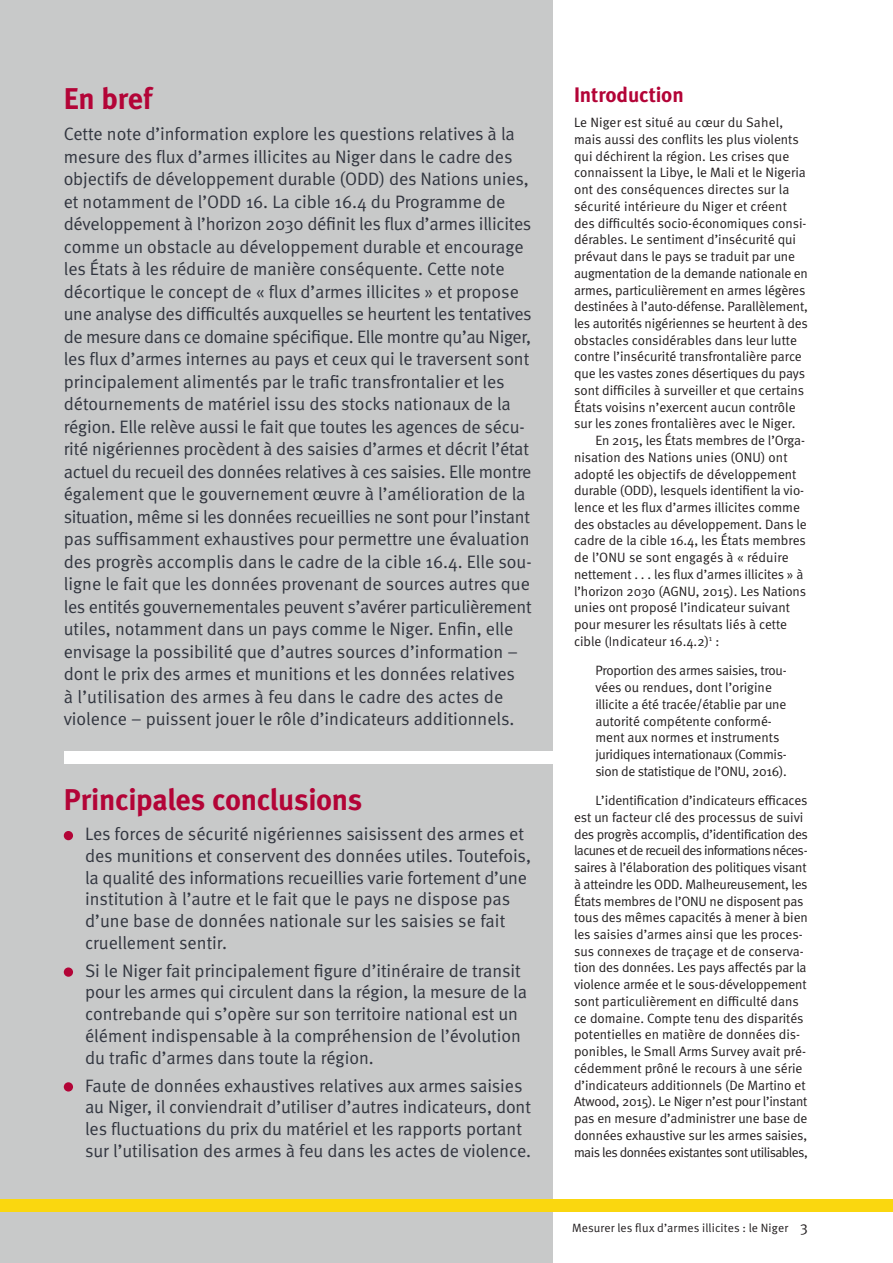
<style>
.page{position:relative;width:893px;height:1263px;background:#fff}
.page>*{position:absolute;margin:0;border:0;box-sizing:border-box;transform-origin:0 0}
.t1{font:700 30px "Meta";letter-spacing:-.01em;color:#b30437}
.t2{font:700 21px "Meta";letter-spacing:-.005em;color:#b30437}
.t3{font:18px/22.5px "Meta Normal";letter-spacing:-.005em;color:#323640}
.t4{font:13.5px/16.8px "Meta Normal";letter-spacing:-.01em;color:#231f20}
.t5{font:13.5px "Meta Normal";letter-spacing:.01em;color:#231f20}
.t6{font:12px "Meta Normal";letter-spacing:.01em;color:#231f20}
.s1{font-size:15px}
</style>
<div class="page">
<div style="left:0;top:0;width:553px;height:1263px;background:#c8c9c9"></div>
<div style="left:64px;top:751px;width:499px;height:13px;background:#fff"></div>
<div style="left:0;top:1199px;width:893px;height:13px;background:#fad70f"></div>
<div style="left:64px;top:831px;width:9px;height:9px;background:#b30437;border-radius:50%"></div>
<div style="left:64px;top:967px;width:9px;height:10px;background:#b30437;border-radius:50%"></div>
<div style="left:64px;top:1082px;width:9px;height:9px;background:#b30437;border-radius:50%"></div>
<h1 class="t1" style="left:64px;top:80px;width:90px">En bref</h1>
<p class="t3" style="left:64px;top:123px;width:469px">Cette note d’information explore les questions relatives à la mesure des flux d’armes illicites au Niger dans le cadre des objectifs de développement durable (ODD) des Nations unies, et notamment de l’ODD 16. La cible 16.4 du Programme de développement à l’horizon 2030 définit les flux d’armes illicites comme un obstacle au développement durable et encourage les États à les réduire de manière conséquente. Cette note décortique le concept de « flux d’armes illicites » et propose une analyse des difficultés auxquelles se heurtent les tentatives de mesure dans ce domaine spécifique. Elle montre qu’au Niger, les flux d’armes internes au pays et ceux qui le traversent sont principalement alimentés par le trafic transfrontalier et les détournements de matériel issu des stocks nationaux de la région. Elle relève aussi le fait que toutes les agences de sécu&shy;rité nigériennes procèdent à des saisies d’armes et décrit l’état actuel du recueil des données relatives à ces saisies. Elle montre également que le gouvernement œuvre à l’amélioration de la situation, même si les données recueillies ne sont pour l’instant pas suffisamment exhaustives pour permettre une évaluation des progrès accomplis dans le cadre de la cible 16.4. Elle sou&shy;ligne le fait que les données provenant de sources autres que les entités gouvernementales peuvent s’avérer particulièrement utiles, notamment dans un pays comme le Niger. Enfin, elle envisage la possibilité que d’autres sources d’information – dont le prix des armes et munitions et les données relatives<br>à l’utilisation des armes à feu dans le cadre des actes de violence – puissent jouer le rôle d’indicateurs additionnels.</p>
<h1 class="t1" style="left:64px;top:781px;width:300px">Principales conclusions</h1>
<p class="t3" style="left:85px;top:823px;width:448px;line-height:21.8px">Les forces de sécurité nigériennes saisissent des armes et des munitions et conservent des données utiles. Toutefois, la qualité des informations recueillies varie fortement d’une institution à l’autre et le fait que le pays ne dispose pas d’une base de données nationale sur les saisies se fait cruellement sentir.</p>
<p class="t3" style="left:85px;top:959px;width:443px;line-height:21.8px">Si le Niger fait principalement figure d’itinéraire de transit pour les armes qui circulent dans la région, la mesure de la contrebande qui s’opère sur son territoire national est un élément indispensable à la compréhension de l’évolution du trafic d’armes dans toute la région.</p>
<p class="t3" style="left:85px;top:1074px;width:448px;line-height:21.8px">Faute de données exhaustives relatives aux armes saisies au Niger, il conviendrait d’utiliser d’autres indicateurs, dont les fluctuations du prix du matériel et les rapports portant sur l’utilisation des armes à feu dans les actes de violence.</p>
<p class="t2" style="left:574px;top:81px;width:111px">Introduction</p>
<p class="t5" style="left:574px;top:115px;width:211px">Le Niger est situé au cœur du Sahel,</p>
<p class="t4" style="left:574px;top:131px;width:226px">mais aussi des conflits les plus violents</p>
<p class="t4" style="left:574px;top:147px;width:217px">qui déchirent la région. Les crises que</p>
<p class="t4" style="left:574px;top:164px;width:233px">connaissent la Libye, le Mali et le Nigeria</p>
<p class="t5" style="left:574px;top:182px;width:217px">ont des conséquences directes sur la</p>
<p class="t5" style="left:574px;top:198px;width:214px">sécurité intérieure du Niger et créent</p>
<p class="t4" style="left:574px;top:214px;width:234px">des difficultés socio-économiques consi-</p>
<p class="t4" style="left:574px;top:231px;width:224px">dérables. Le sentiment d’insécurité qui</p>
<p class="t4" style="left:574px;top:248px;width:223px">prévaut dans le pays se traduit par une</p>
<p class="t4" style="left:574px;top:265px;width:235px">augmentation de la demande nationale en</p>
<p class="t4" style="left:574px;top:281px;width:233px">armes, particulièrement en armes légères</p>
<p class="t4" style="left:574px;top:298px;width:235px">destinées à l’auto-défense. Parallèlement,</p>
<p class="t4" style="left:574px;top:315px;width:235px">les autorités nigériennes se heurtent à des</p>
<p class="t4" style="left:574px;top:331px;width:224px">obstacles considérables dans leur lutte</p>
<p class="t4" style="left:574px;top:348px;width:229px">contre l’insécurité transfrontalière parce</p>
<p class="t4" style="left:574px;top:365px;width:232px">que les vastes zones désertiques du pays</p>
<p class="t4" style="left:574px;top:382px;width:232px">sont difficiles à surveiller et que certains</p>
<p class="t4" style="left:574px;top:398px;width:223px">États voisins n’exercent aucun contrôle</p>
<p class="t4" style="left:574px;top:415px;width:223px">sur les zones frontalières avec le Niger.</p>
<p class="t4" style="left:595px;top:432px;width:211px">En 2015, les États membres de l’Orga-</p>
<p class="t4" style="left:574px;top:449px;width:215px">nisation des Nations unies (ONU) ont</p>
<p class="t4" style="left:574px;top:465px;width:224px">adopté les objectifs de développement</p>
<p class="t4" style="left:574px;top:482px;width:231px">durable (ODD), lesquels identifient la vio-</p>
<p class="t4" style="left:574px;top:499px;width:227px">lence et les flux d’armes illicites comme</p>
<p class="t4" style="left:574px;top:515px;width:234px">des obstacles au développement. Dans le</p>
<p class="t4" style="left:574px;top:532px;width:233px">cadre de la cible 16.4, les États membres</p>
<p class="t5" style="left:574px;top:550px;width:216px">de l’ONU se sont engagés à « réduire</p>
<p class="t4" style="left:574px;top:566px;width:231px">nettement . . . les flux d’armes illicites » à</p>
<p class="t4" style="left:574px;top:582px;width:234px">l’horizon 2030 (AGNU, 2015). Les Nations</p>
<p class="t4" style="left:574px;top:599px;width:217px">unies ont proposé l’indicateur suivant</p>
<p class="t4" style="left:574px;top:616px;width:215px">pour mesurer les résultats liés à cette</p>
<p class="t4" style="left:574px;top:632px;width:147px">cible (Indicateur 16.4.2)<sup>1</sup> :</p>
<p class="t4" style="left:595px;top:662px;width:193px">Proportion des armes saisies, trou&shy;vées ou rendues, dont l’origine illicite a été tracée/établie par une autorité compétente conformé&shy;ment aux normes et instruments juridiques internationaux (Commis&shy;sion de statistique de l’ONU, 2016).</p>
<p class="t4" style="left:574px;top:792px;width:235px;text-indent:21px">L’identification d’indicateurs efficaces est un facteur clé des processus de suivi des progrès accomplis, d’identification des lacunes et de recueil des informations néces&shy;saires à l’élaboration des politiques visant à atteindre les ODD. Malheureusement, les États membres de l’ONU ne disposent pas tous des mêmes capacités à mener à bien les saisies d’armes ainsi que les proces&shy;sus connexes de traçage et de conserva&shy;tion des données. Les pays affectés par la violence armée et le sous-développement sont particulièrement en difficulté dans ce domaine. Compte tenu des disparités potentielles en matière de données dis&shy;ponibles, le Small Arms Survey avait pré&shy;cédemment prôné le recours à une série d’indicateurs additionnels (De Martino et Atwood, 2015). Le Niger n’est pour l’instant pas en mesure d’administrer une base de données exhaustive sur les armes saisies, mais les données existantes sont utilisables,</p>
<p class="t6" style="left:572px;top:1221px;width:237px">Mesurer les flux d’armes illicites : le Niger <span class="s1">3</span></p>
</div>
